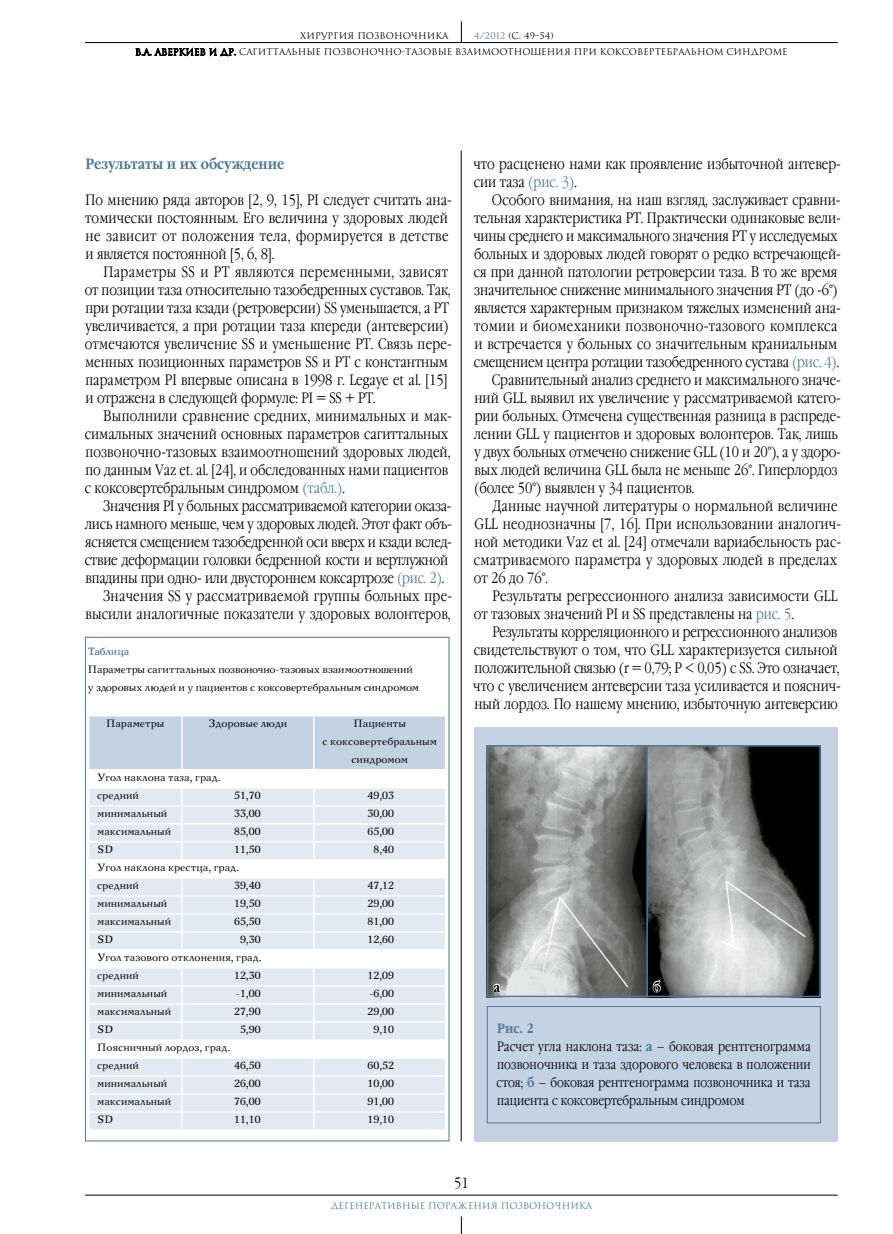
<style>
.page{position:relative;width:893px;height:1234px;background:#fff}
.page>*{position:absolute;margin:0;border:0;box-sizing:border-box;transform-origin:0 0}
.t1{font:300 15px/18px "Garamond Narrow C";color:#000}
.t2{font:300 15px "Garamond Narrow C";letter-spacing:.025em;color:#000}
.t3{font:700 15px "Garamond Narrow C";color:#4e7a98}
.t4{font:300 13.5px/18px "Garamond Narrow C";letter-spacing:.01em;color:#000}
.t5{font:700 13.5px "Garamond Narrow C";color:#000}
.t6{font:10.5px/18px "New Journal C";color:#000}
.t7{font:10.5px/18px "New Journal C";letter-spacing:-.02em;color:#000}
.t8{font:700 10.5px "New Journal C";letter-spacing:-.015em;color:#4e7a98}
.t9{font:9px/15.9px "Romul";color:#000}
.t10{font:9px "Romul";color:#4e7a98}
.s1{color:#4e7a98}
.s2{font-weight:700;color:#4e7a98}
</style>
<div class="page">
<hr style="left:85px;top:1194px;width:753px;height:1px;background:#000">
<svg style="left:461px;top:1216px;width:1px;height:17px"></svg>
<hr style="left:85px;top:42px;width:753px;height:1px;background:#000">
<svg style="left:461px;top:21px;width:1px;height:21px"></svg>
<svg style="left:136px;top:48px;width:100px;height:9px"></svg>
<hr style="left:461px;top:150px;width:1px;height:990px;background:#000">
<div style="left:474px;top:726px;width:364px;height:414px;background:#c4d2e4"></div>
<div style="left:487px;top:1005px;width:334px;height:117px;border:1px solid #4e7a98"></div>
<svg style="left:85px;top:636px;width:365px;height:505px"></svg>
<img style="left:490px;top:747px;width:328px;height:246px">
<div style="left:487px;top:744px;width:334px;height:252px;border:2px solid #4e7a98"></div>
<hr style="left:646px;top:744px;width:2px;height:252px;background:#4e7a98">
<svg style="left:492px;top:978px;width:10px;height:15px"></svg>
<svg style="left:652px;top:973px;width:10px;height:20px"></svg>
<p class="t9" style="left:135px;top:28px;width:654px;text-indent:339px"><span class="s1">4/2012</span> (С. 49–54)<br>В.А. Аверкиев и др. Сагиттальные позвоночно-тазовые взаимоотношения при коксовертебральном синдроме</p>
<p class="t9" style="left:300px;top:28px;width:150px">ХИРУРГИЯ ПОЗВОНОЧНИКА</p>
<p class="t3" style="left:85px;top:155px;width:200px">Результаты и их обсуждение</p>
<p class="t1" style="left:85px;top:191px;width:368px">По мнению ряда авторов [2, 9, 15], PI следует считать ана&shy;томически постоянным. Его величина у здоровых людей не зависит от положения тела, формируется в детстве и является постоянной [5, 6, 8].</p>
<p class="t1" style="left:85px;top:263px;width:369px;text-indent:19px">Параметры SS и PT являются переменными, зависят от позиции таза относительно тазобедренных суставов. Так, при ротации таза кзади (ретроверсии) SS уменьшается, а PT увеличивается, а при ротации таза кпереди (антеверсии) отмечаются увеличение SS и уменьшение PT. Связь пере&shy;менных позиционных параметров SS и PT с константным параметром PI впервые описана в 1998 г. Legaye et al. [15] и отражена в следующей формуле: PI = SS + PT.</p>
<p class="t1" style="left:85px;top:407px;width:369px;text-indent:18px">Выполнили сравнение средних, минимальных и мак&shy;симальных значений основных параметров сагиттальных позвоночно-тазовых взаимоотношений здоровых людей, по данным Vaz et. al. [24], и обследованных нами пациентов с коксовертебральным синдромом <span class="s1">(табл.)</span>.</p>
<p class="t1" style="left:103px;top:497px;width:350px">Значения PI у больных рассматриваемой категории оказа-</p>
<p class="t1" style="left:85px;top:515px;width:368px">лись намного меньше, чем у здоровых людей. Этот факт объ-</p>
<p class="t1" style="left:85px;top:533px;width:368px">ясняется смещением тазобедренной оси вверх и кзади вслед-</p>
<p class="t1" style="left:85px;top:551px;width:365px">ствие деформации головки бедренной кости и вертлужной</p>
<p class="t1" style="left:85px;top:569px;width:360px">впадины при одно- или двустороннем коксартрозе <span class="s1">(рис. 2)</span>.</p>
<p class="t1" style="left:103px;top:587px;width:350px">Значения SS у рассматриваемой группы больных пре-</p>
<p class="t1" style="left:85px;top:605px;width:367px">высили аналогичные показатели у здоровых волонтеров,</p>
<p class="t8" style="left:88px;top:644px;width:43px">Таблица</p>
<p class="t7" style="left:88px;top:660px;width:332px">Параметры сагиттальных позвоночно-тазовых взаимоотношений у здоровых людей и у пациентов с коксовертебральным синдромом</p>
<p class="t6" style="left:106px;top:714px;width:60px">Параметры</p>
<p class="t6" style="left:208px;top:714px;width:81px">Здоровые люди</p>
<p class="t6" style="left:323px;top:714px;width:116px;text-align:center">Пациенты<br>с коксовертебральным синдромом</p>
<p class="t6" style="left:97px;top:768px;width:125px">Угол наклона таза, град. средний</p>
<p class="t6" style="left:234px;top:786px;width:28px">51,70</p>
<p class="t6" style="left:368px;top:786px;width:28px">49,03</p>
<p class="t6" style="left:97px;top:804px;width:72px">минимальный</p>
<p class="t6" style="left:234px;top:804px;width:28px">33,00</p>
<p class="t6" style="left:368px;top:804px;width:28px">30,00</p>
<p class="t6" style="left:97px;top:822px;width:76px">максимальный</p>
<p class="t6" style="left:234px;top:822px;width:28px">85,00</p>
<p class="t6" style="left:368px;top:822px;width:28px">65,00</p>
<p class="t6" style="left:97px;top:840px;width:18px">SD</p>
<p class="t6" style="left:234px;top:840px;width:28px">11,50</p>
<p class="t6" style="left:373px;top:840px;width:22px">8,40</p>
<p class="t6" style="left:97px;top:858px;width:143px">Угол наклона крестца, град. средний</p>
<p class="t6" style="left:234px;top:876px;width:28px">39,40</p>
<p class="t6" style="left:368px;top:876px;width:28px">47,12</p>
<p class="t6" style="left:97px;top:894px;width:72px">минимальный</p>
<p class="t6" style="left:234px;top:894px;width:28px">19,50</p>
<p class="t6" style="left:368px;top:894px;width:28px">29,00</p>
<p class="t6" style="left:97px;top:912px;width:76px">максимальный</p>
<p class="t6" style="left:234px;top:912px;width:28px">65,50</p>
<p class="t6" style="left:368px;top:912px;width:28px">81,00</p>
<p class="t6" style="left:97px;top:930px;width:18px">SD</p>
<p class="t6" style="left:240px;top:930px;width:22px">9,30</p>
<p class="t6" style="left:368px;top:930px;width:28px">12,60</p>
<p class="t6" style="left:97px;top:948px;width:166px">Угол тазового отклонения, град. средний</p>
<p class="t6" style="left:234px;top:966px;width:28px">12,30</p>
<p class="t6" style="left:368px;top:966px;width:28px">12,09</p>
<p class="t6" style="left:97px;top:984px;width:72px">минимальный</p>
<p class="t6" style="left:236px;top:984px;width:26px">-1,00</p>
<p class="t6" style="left:369px;top:984px;width:26px">-6,00</p>
<p class="t6" style="left:97px;top:1002px;width:76px">максимальный</p>
<p class="t6" style="left:234px;top:1002px;width:28px">27,90</p>
<p class="t6" style="left:368px;top:1002px;width:28px">29,00</p>
<p class="t6" style="left:97px;top:1020px;width:18px">SD</p>
<p class="t6" style="left:240px;top:1020px;width:22px">5,90</p>
<p class="t6" style="left:373px;top:1020px;width:22px">9,10</p>
<p class="t6" style="left:97px;top:1038px;width:135px">Поясничный лордоз, град. средний</p>
<p class="t6" style="left:234px;top:1056px;width:28px">46,50</p>
<p class="t6" style="left:368px;top:1056px;width:28px">60,52</p>
<p class="t6" style="left:97px;top:1074px;width:72px">минимальный</p>
<p class="t6" style="left:234px;top:1074px;width:28px">26,00</p>
<p class="t6" style="left:368px;top:1074px;width:28px">10,00</p>
<p class="t6" style="left:97px;top:1092px;width:76px">максимальный</p>
<p class="t6" style="left:234px;top:1092px;width:28px">76,00</p>
<p class="t6" style="left:368px;top:1092px;width:28px">91,00</p>
<p class="t6" style="left:97px;top:1110px;width:18px">SD</p>
<p class="t6" style="left:234px;top:1110px;width:28px">11,10</p>
<p class="t6" style="left:368px;top:1110px;width:28px">19,10</p>
<p class="t1" style="left:473px;top:155px;width:369px">что расценено нами как проявление избыточной антевер&shy;сии таза <span class="s1">(рис. 3)</span>.</p>
<p class="t1" style="left:492px;top:191px;width:350px">Особого внимания, на наш взгляд, заслуживает сравни-</p>
<p class="t1" style="left:474px;top:209px;width:368px">тельная характеристика PT. Практически одинаковые вели-</p>
<p class="t1" style="left:473px;top:227px;width:366px">чины среднего и максимального значения PT у исследуемых</p>
<p class="t1" style="left:474px;top:245px;width:368px">больных и здоровых людей говорят о редко встречающей-</p>
<p class="t1" style="left:474px;top:263px;width:365px">ся при данной патологии ретроверсии таза. В то же время</p>
<p class="t1" style="left:474px;top:281px;width:365px">значительное снижение минимального значения PT (до -6°)</p>
<p class="t1" style="left:474px;top:299px;width:368px">является характерным признаком тяжелых изменений ана-</p>
<p class="t2" style="left:474px;top:317px;width:365px">томии и биомеханики позвоночно-тазового комплекса</p>
<p class="t1" style="left:474px;top:335px;width:364px">и встречается у больных со значительным краниальным</p>
<p class="t1" style="left:474px;top:353px;width:367px">смещением центра ротации тазобедренного сустава <span class="s1">(рис. 4)</span>.</p>
<p class="t1" style="left:492px;top:371px;width:351px">Сравнительный анализ среднего и максимального значе-</p>
<p class="t1" style="left:474px;top:389px;width:368px">ний GLL выявил их увеличение у рассматриваемой катего-</p>
<p class="t1" style="left:475px;top:407px;width:368px">рии больных. Отмечена существенная разница в распреде-</p>
<p class="t1" style="left:474px;top:425px;width:365px">лении GLL у пациентов и здоровых волонтеров. Так, лишь</p>
<p class="t1" style="left:474px;top:443px;width:368px">у двух больных отмечено снижение GLL (10 и 20°), а у здоро-</p>
<p class="t1" style="left:474px;top:461px;width:365px">вых людей величина GLL была не меньше 26°. Гиперлордоз</p>
<p class="t1" style="left:474px;top:479px;width:222px">(более 50°) выявлен у 34 пациентов.</p>
<p class="t1" style="left:493px;top:497px;width:346px">Данные научной литературы о нормальной величине</p>
<p class="t1" style="left:474px;top:515px;width:368px">GLL неоднозначны [7, 16]. При использовании аналогич-</p>
<p class="t1" style="left:474px;top:533px;width:368px">ной методики Vaz et al. [24] отмечали вариабельность рас-</p>
<p class="t1" style="left:474px;top:551px;width:365px">сматриваемого параметра у здоровых людей в пределах</p>
<p class="t1" style="left:474px;top:569px;width:76px">от 26 до 76°.</p>
<p class="t1" style="left:492px;top:587px;width:346px">Результаты регрессионного анализа зависимости GLL</p>
<p class="t1" style="left:474px;top:605px;width:322px">от тазовых значений PI и SS представлены на <span class="s1">рис. 5</span>.</p>
<p class="t1" style="left:492px;top:623px;width:346px">Результаты корреляционного и регрессионного анализов</p>
<p class="t1" style="left:474px;top:641px;width:365px">свидетельствуют о том, что GLL характеризуется сильной</p>
<p class="t1" style="left:474px;top:659px;width:367px">положительной связью (r = 0,79; Р &lt; 0,05) с SS. Это означает,</p>
<p class="t1" style="left:473px;top:677px;width:369px">что с увеличением антеверсии таза усиливается и пояснич-</p>
<p class="t1" style="left:474px;top:695px;width:365px">ный лордоз. По нашему мнению, избыточную антеверсию</p>
<p class="t5" style="left:494px;top:978px;width:8px">а</p>
<p class="t5" style="left:653px;top:978px;width:9px">б</p>
<p class="t4" style="left:497px;top:1019px;width:316px"><span class="s2">Рис. 2<br></span>Расчет угла наклона таза: <span class="s2">а</span> – боковая рентгенограмма позвоночника и таза здорового человека в положении стоя; <span class="s2">б</span> – боковая рентгенограмма позвоночника и таза пациента с коксовертебральным синдромом</p>
<p class="t1" style="left:454px;top:1173px;width:16px">51</p>
<p class="t10" style="left:331px;top:1200px;width:263px">Дегенеративные поражения позвоночника</p>
</div>
